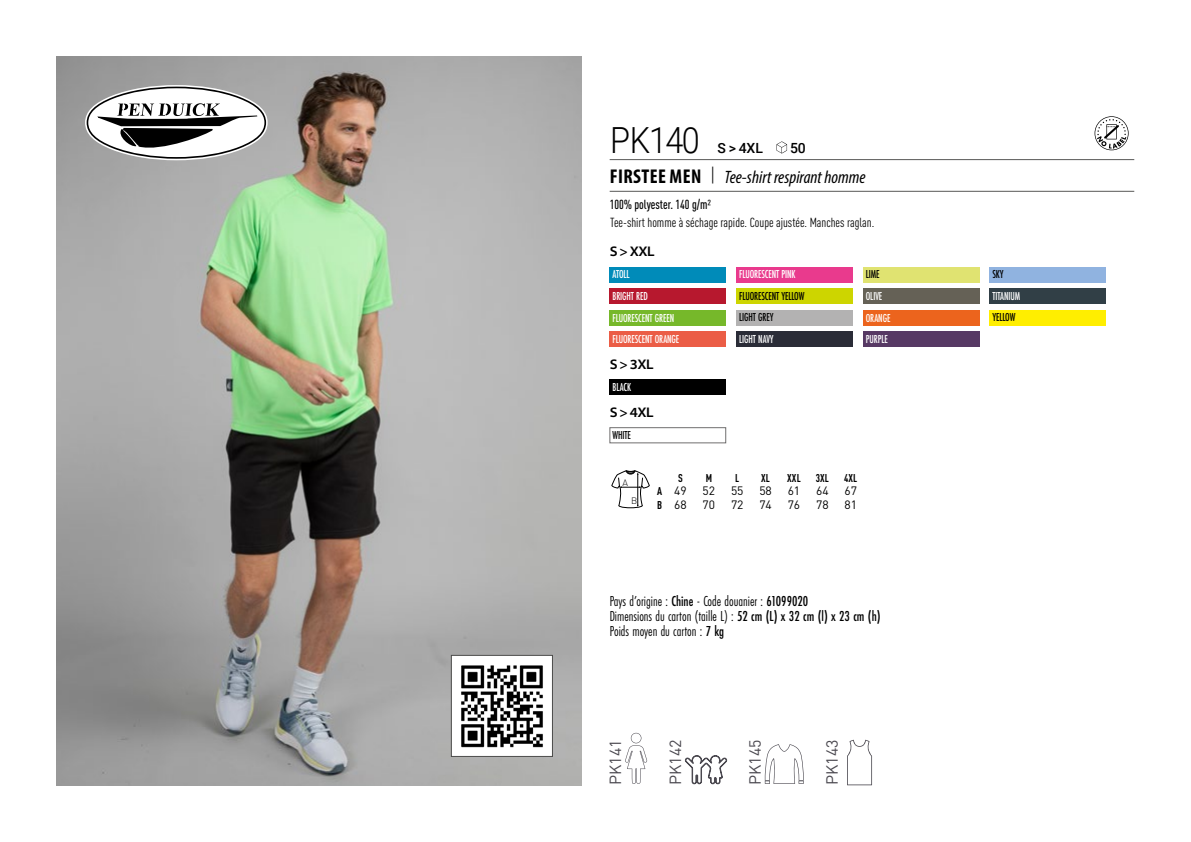
<style>
.page{position:relative;width:1191px;height:842px;background:#fff}
.page>*{position:absolute;margin:0;border:0;box-sizing:border-box;transform-origin:0 0}
.t1{font:300 36px "Roboto";letter-spacing:-.04em;color:#000;scale:.9 1}
.t2{font:italic 18px "Myriad Variable Concept";color:#000}
.t3{font:16px "DIN Pro";color:#4b4950}
.t4{font:15px "Futura PT Cond";color:#000;scale:.95 1}
.t5{font:14px "Myriad Variable Concept";letter-spacing:-.04em;color:#000}
.t6{font:500 14px "Roboto";color:#000}
.t7{font:condensed 13px "DIN Pro";color:#000}
.grammage_2020{font:500 condensed 13px "DIN Pro";color:#000;scale:.95 1}
.Coloris_nuancier_blanc{font:500 12px "Futura PT Cond";letter-spacing:-.01em;color:#fff;scale:.9 1}
.Coloris_nuancier{font:500 12px "Futura PT Cond";letter-spacing:-.01em;color:#000;scale:.9 1}
._88_tailles_tab_maigre_2016{font:12px "DIN Pro";color:#000}
._88_tailles_tab_maigre_2016-2{font:700 condensed 11.2px "DIN Pro";letter-spacing:.02em;color:#000;scale:.95 1}
.t8{font:300 9.2px "DIN";color:#000}
.s1{font-family:"Myriad Pro";font-weight:700;font-style:normal;font-stretch:condensed;font-size:20px}
.s2{font-family:"Roboto Condensed";font-weight:300;font-style:normal;font-size:20px}
.s3{font-weight:700;font-stretch:condensed;font-size:11.2px}
.s4{font-weight:500}
</style>
<div class="page">
<img style="left:57px;top:57px;width:524px;height:728px">
<svg style="left:85px;top:85px;width:183px;height:75px"></svg>
<svg style="left:1094px;top:116px;width:34px;height:34px"></svg>
<div style="left:609px;top:267px;width:117px;height:15px;background:#008bb9"></div>
<div style="left:609px;top:288px;width:117px;height:16px;background:#b7182e"></div>
<div style="left:609px;top:310px;width:117px;height:15px;background:#76b82a"></div>
<div style="left:609px;top:331px;width:117px;height:16px;background:#eb5d46"></div>
<div style="left:736px;top:267px;width:116px;height:15px;background:#e93a8d"></div>
<div style="left:736px;top:288px;width:116px;height:16px;background:#cdd500"></div>
<div style="left:736px;top:310px;width:116px;height:15px;background:#b3b2b2"></div>
<div style="left:736px;top:331px;width:116px;height:16px;background:#2a2c37"></div>
<div style="left:863px;top:267px;width:116px;height:15px;background:#e0e371"></div>
<div style="left:863px;top:288px;width:116px;height:16px;background:#656156"></div>
<div style="left:863px;top:310px;width:116px;height:15px;background:#ec641d"></div>
<div style="left:863px;top:331px;width:116px;height:16px;background:#573964"></div>
<div style="left:989px;top:267px;width:116px;height:15px;background:#90b3e0"></div>
<div style="left:989px;top:288px;width:116px;height:16px;background:#313f46"></div>
<div style="left:989px;top:310px;width:116px;height:15px;background:#fe0"></div>
<div style="left:609px;top:379px;width:117px;height:16px;background:#000"></div>
<div style="left:609px;top:427px;width:117px;height:16px;background:#fff;border:1px solid #706f6f"></div>
<svg style="left:611px;top:470px;width:38px;height:38px"></svg>
<svg style="left:625px;top:733px;width:22px;height:51px"></svg>
<svg style="left:685px;top:755px;width:42px;height:29px"></svg>
<svg style="left:765px;top:744px;width:38px;height:40px"></svg>
<svg style="left:847px;top:740px;width:25px;height:45px"></svg>
<hr style="left:609px;top:159px;width:525px;height:1px;background:#575756">
<hr style="left:609px;top:191px;width:525px;height:1px;background:#575756">
<svg style="left:776px;top:141px;width:11px;height:13px"></svg>
<img style="left:453px;top:657px;width:98px;height:98px">
<div style="left:451px;top:655px;width:102px;height:102px;border:1px solid #4a4a49"></div>
<p class="t1" style="left:610px;top:115px;width:101px">PK140</p>
<p class="t6" style="left:717px;top:138px;width:47px">S &gt; 4XL</p>
<p class="t6" style="left:790px;top:138px;width:17px">50</p>
<p class="t2" style="left:610px;top:166px;width:257px"><span class="s1">FIRSTEE MEN</span> <span class="s2">|</span> Tee-shirt respirant homme</p>
<p class="grammage_2020" style="left:609px;top:194px;width:108px">100% polyester. 140 g/m2</p>
<p class="t7" style="left:610px;top:213px;width:265px">Tee-shirt homme à séchage rapide. Coupe ajustée. Manches raglan.</p>
<p class="t5" style="left:609px;top:243px;width:46px">S &gt; XXL</p>
<p class="Coloris_nuancier_blanc" style="left:612px;top:267px;width:21px">ATOLL</p>
<p class="Coloris_nuancier_blanc" style="left:612px;top:289px;width:41px">BRIGHT RED</p>
<p class="Coloris_nuancier_blanc" style="left:612px;top:310px;width:70px">FLUORESCENT GREEN</p>
<p class="Coloris_nuancier_blanc" style="left:612px;top:332px;width:76px">FLUORESCENT ORANGE</p>
<p class="t5" style="left:609px;top:356px;width:46px">S &gt; 3XL</p>
<p class="Coloris_nuancier_blanc" style="left:612px;top:380px;width:22px">BLACK</p>
<p class="t5" style="left:609px;top:404px;width:46px">S &gt; 4XL</p>
<p class="Coloris_nuancier" style="left:612px;top:428px;width:22px">WHITE</p>
<p class="Coloris_nuancier_blanc" style="left:739px;top:267px;width:64px">FLUORESCENT PINK</p>
<p class="Coloris_nuancier" style="left:739px;top:289px;width:74px">FLUORESCENT YELLOW</p>
<p class="Coloris_nuancier" style="left:739px;top:310px;width:40px">LIGHT GREY</p>
<p class="Coloris_nuancier_blanc" style="left:739px;top:332px;width:40px">LIGHT NAVY</p>
<p class="Coloris_nuancier" style="left:866px;top:267px;width:17px">LIME</p>
<p class="Coloris_nuancier_blanc" style="left:866px;top:289px;width:20px">OLIVE</p>
<p class="Coloris_nuancier_blanc" style="left:866px;top:310px;width:29px">ORANGE</p>
<p class="Coloris_nuancier_blanc" style="left:866px;top:332px;width:26px">PURPLE</p>
<p class="t8" style="left:622px;top:477px;width:7px">A</p>
<p class="t8" style="left:631px;top:495px;width:8px">B</p>
<p class="_88_tailles_tab_maigre_2016-2" style="left:678px;top:469px;width:6px">S</p>
<p class="_88_tailles_tab_maigre_2016-2" style="left:705px;top:469px;width:8px">M</p>
<p class="_88_tailles_tab_maigre_2016-2" style="left:735px;top:469px;width:6px">L</p>
<p class="_88_tailles_tab_maigre_2016-2" style="left:761px;top:469px;width:11px">XL</p>
<p class="_88_tailles_tab_maigre_2016-2" style="left:787px;top:469px;width:16px">XXL</p>
<p class="_88_tailles_tab_maigre_2016-2" style="left:815px;top:469px;width:15px">3XL</p>
<p class="_88_tailles_tab_maigre_2016-2" style="left:844px;top:469px;width:15px">4XL</p>
<p class="_88_tailles_tab_maigre_2016" style="left:657px;top:482px;width:31px"><span class="s3">A</span> 49</p>
<p class="_88_tailles_tab_maigre_2016" style="left:702px;top:482px;width:14px">52</p>
<p class="_88_tailles_tab_maigre_2016" style="left:731px;top:482px;width:14px">55</p>
<p class="_88_tailles_tab_maigre_2016" style="left:759px;top:482px;width:14px">58</p>
<p class="_88_tailles_tab_maigre_2016" style="left:787px;top:482px;width:14px">61</p>
<p class="_88_tailles_tab_maigre_2016" style="left:816px;top:482px;width:14px">64</p>
<p class="_88_tailles_tab_maigre_2016" style="left:844px;top:482px;width:14px">67</p>
<p class="_88_tailles_tab_maigre_2016" style="left:657px;top:495px;width:31px"><span class="s3">B</span> 68</p>
<p class="_88_tailles_tab_maigre_2016" style="left:702px;top:495px;width:14px">70</p>
<p class="_88_tailles_tab_maigre_2016" style="left:731px;top:495px;width:14px">72</p>
<p class="_88_tailles_tab_maigre_2016" style="left:759px;top:495px;width:14px">74</p>
<p class="_88_tailles_tab_maigre_2016" style="left:787px;top:495px;width:14px">76</p>
<p class="_88_tailles_tab_maigre_2016" style="left:816px;top:495px;width:14px">78</p>
<p class="_88_tailles_tab_maigre_2016" style="left:844px;top:495px;width:14px">81</p>
<p class="t4" style="left:609px;top:592px;width:211px">Pays d’origine : <span class="s4">Chine</span> - Code douanier : <span class="s4">61099020</span></p>
<p class="t4" style="left:609px;top:607px;width:287px">Dimensions du carton (taille L) : <span class="s4">52 cm (L) x 32 cm (l) x 23 cm (h)</span></p>
<p class="t4" style="left:609px;top:622px;width:122px">Poids moyen du carton : <span class="s4">7 kg</span></p>
<p class="t3" style="left:602px;top:785px;width:47px;rotate:-90deg">PK141</p>
<p class="t3" style="left:663px;top:785px;width:47px;rotate:-90deg">PK142</p>
<p class="t3" style="left:742px;top:785px;width:47px;rotate:-90deg">PK145</p>
<p class="t3" style="left:819px;top:785px;width:47px;rotate:-90deg">PK143</p>
<p class="Coloris_nuancier" style="left:992px;top:267px;width:14px">SKY</p>
<p class="Coloris_nuancier_blanc" style="left:992px;top:289px;width:32px">TITANIUM</p>
<p class="Coloris_nuancier" style="left:992px;top:310px;width:27px">YELLOW</p>
</div>
